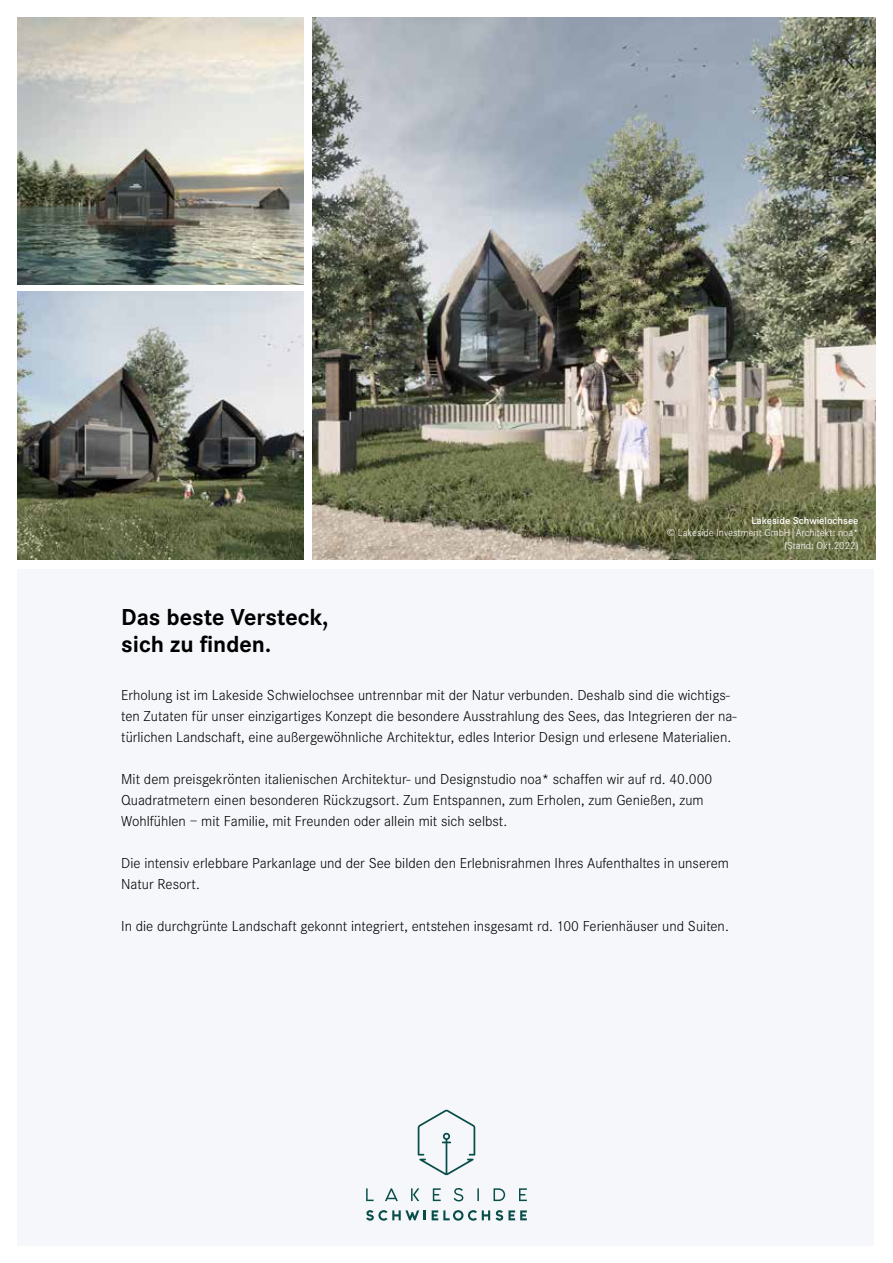
<style>
.page{position:relative;width:893px;height:1263px;background:#fff}
.page>*{position:absolute;margin:0;border:0;box-sizing:border-box;transform-origin:0 0}
.t1{font:700 24px/27px "Corporate S";color:#000}
.t2{font:300 15px/21px "Corporate S";color:#000}
.t3{font:300 10.5px/12.6px "Corporate S";color:#fff;text-align:right}
.t4{font:600 10.5px "Corporate S";color:#fff}
</style>
<div class="page">
<img style="left:313px;top:17px;width:563px;height:542px">
<div style="left:17px;top:570px;width:856px;height:676px;background:#f5f7fa"></div>
<svg style="left:418px;top:1109px;width:57px;height:66px"></svg>
<svg style="left:366px;top:1188px;width:161px;height:13px"></svg>
<svg style="left:366px;top:1210px;width:60px;height:11px"></svg>
<svg style="left:432px;top:1210px;width:58px;height:11px"></svg>
<svg style="left:496px;top:1210px;width:31px;height:11px"></svg>
<img style="left:17px;top:17px;width:286px;height:268px">
<img style="left:17px;top:291px;width:286px;height:268px">
<p class="t4" style="left:751px;top:514px;width:109px">Lakeside Schwielochsee</p>
<p class="t3" style="left:667px;top:527px;width:193px">© Lakeside Investment GmbH|Architekt: noa* (Stand: Okt.2022)</p>
<h1 class="t1" style="left:121px;top:604px;width:209px">Das beste Versteck, sich zu finden.</h1>
<p class="t2" style="left:121px;top:685px;width:617px">Erholung ist im Lakeside Schwielochsee untrennbar mit der Natur verbunden. Deshalb sind die wichtigs&shy;ten Zutaten für unser einzigartiges Konzept die besondere Ausstrahlung des Sees, das Integrieren der na&shy;türlichen Landschaft, eine außergewöhnliche Architektur, edles Interior Design und erlesene Materialien.</p>
<p class="t2" style="left:121px;top:769px;width:593px">Mit dem preisgekrönten italienischen Architektur- und Designstudio noa* schaffen wir auf rd. 40.000<br>Quadratmetern einen besonderen Rückzugsort. Zum Entspannen, zum Erholen, zum Genießen, zum<br>Wohlfühlen – mit Familie, mit Freunden oder allein mit sich selbst.</p>
<p class="t2" style="left:121px;top:853px;width:609px">Die intensiv erlebbare Parkanlage und der See bilden den Erlebnisrahmen Ihres Aufenthaltes in unserem<br>Natur Resort.</p>
<p class="t2" style="left:121px;top:916px;width:609px">In die durchgrünte Landschaft gekonnt integriert, entstehen insgesamt rd. 100 Ferienhäuser und Suiten.</p>
</div>
